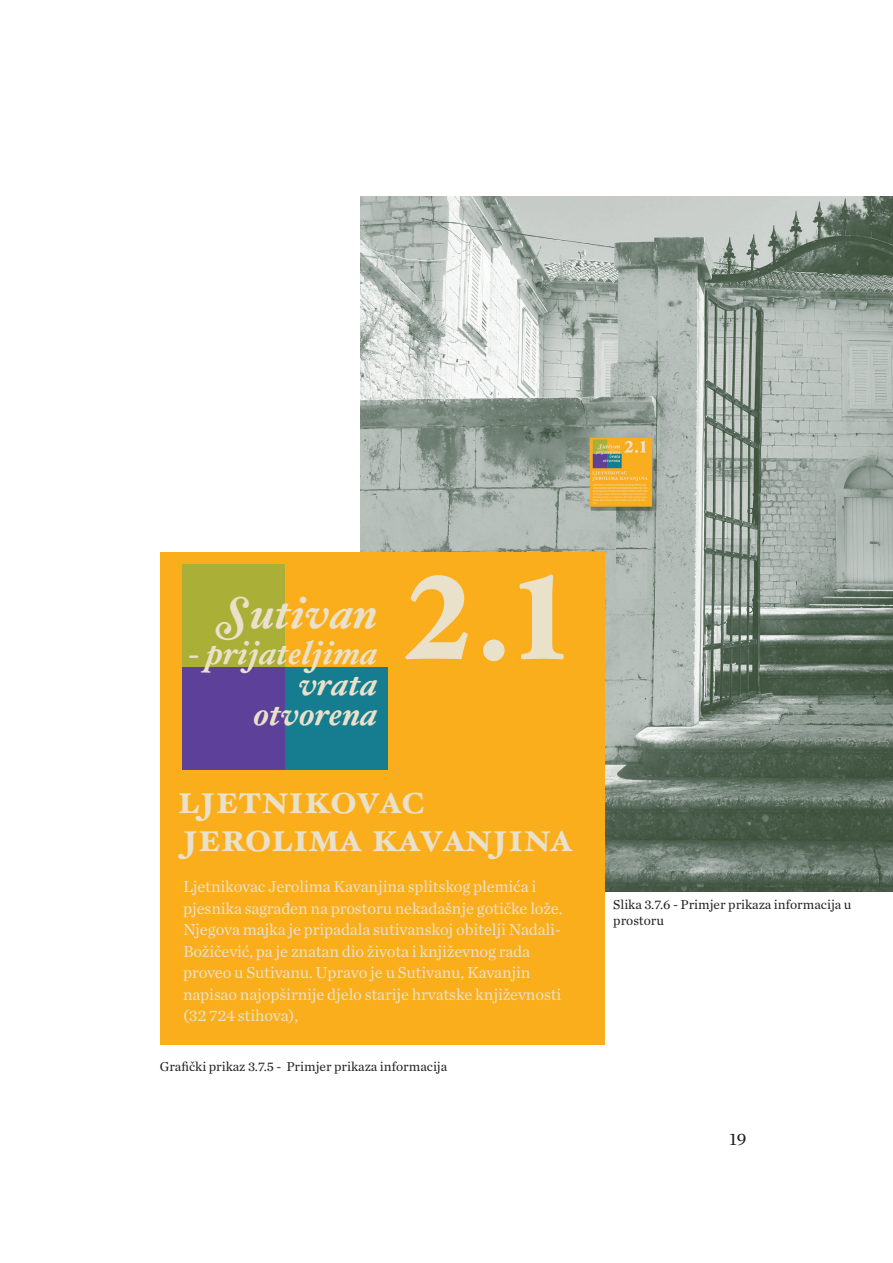
<style>
.page{position:relative;width:893px;height:1263px;background:#fff}
.page>*{position:absolute;margin:0;border:0;box-sizing:border-box;transform-origin:0 0}
.t1{font:119.25px "Hoefler Text Black Alt";color:#eae1ca}
.t2{font:44.55px "Hoefler Text Bold Italic Swash";color:#eae1ca}
.t3{font:42.15px/38.1px "Hoefler Text Bold Small Caps";color:#eae1ca}
.t4{font:33px/30.5px "Hoefler Text Bold Italic Swash";color:#eae1ca;text-align:right}
.t5{font:18px "Chronicle Text G1";color:#231f20}
.t6{font:16.5px/21.5px "Chronicle Text G1";letter-spacing:-.01em;color:#eae1ca}
.t7{font:13.5px/16.2px "Chronicle Text G1";color:#231f20}
</style>
<div class="page">
<img style="left:361px;top:196px;width:532px;height:695px">
<div style="left:160px;top:552px;width:445px;height:493px;background:#faae1c"></div>
<div style="left:182px;top:565px;width:103px;height:102px;background:#a9af37"></div>
<div style="left:182px;top:667px;width:103px;height:103px;background:#5d409a"></div>
<div style="left:285px;top:667px;width:103px;height:103px;background:#167c8f"></div>
<h2 class="t2" style="left:221px;top:586px;width:158px">Sutivan</h2>
<h3 class="t4" style="left:189px;top:637px;width:190px">- prijateljima vrata otvorena</h3>
<h1 class="t1" style="left:402px;top:564px;width:168px">2.1</h1>
<h3 class="t3" style="left:178px;top:781px;width:396px">ljetnikovac jerolima kavanjina</h3>
<p class="t6" style="left:183px;top:875px;width:381px">Ljetnikovac Jerolima Kavanjina splitskog plemića i pjesnika sagrađen na prostoru nekadašnje gotičke lože.<br>Njegova majka je pripadala sutivanskoj obitelji Nadali-Božičević, pa je znatan dio života i književnog rada proveo u Sutivanu. Upravo je u Sutivanu, Kavanjin napisao najopširnije djelo starije hrvatske književnosti (32 724 stihova),</p>
<p class="t7" style="left:160px;top:1057px;width:289px">Grafički prikaz 3.7.5 - Primjer prikaza informacija</p>
<p class="t7" style="left:613px;top:896px;width:240px">Slika 3.7.6 - Primjer prikaza informacija u prostoru</p>
<p class="t5" style="left:730px;top:1126px;width:19px">19</p>
</div>
